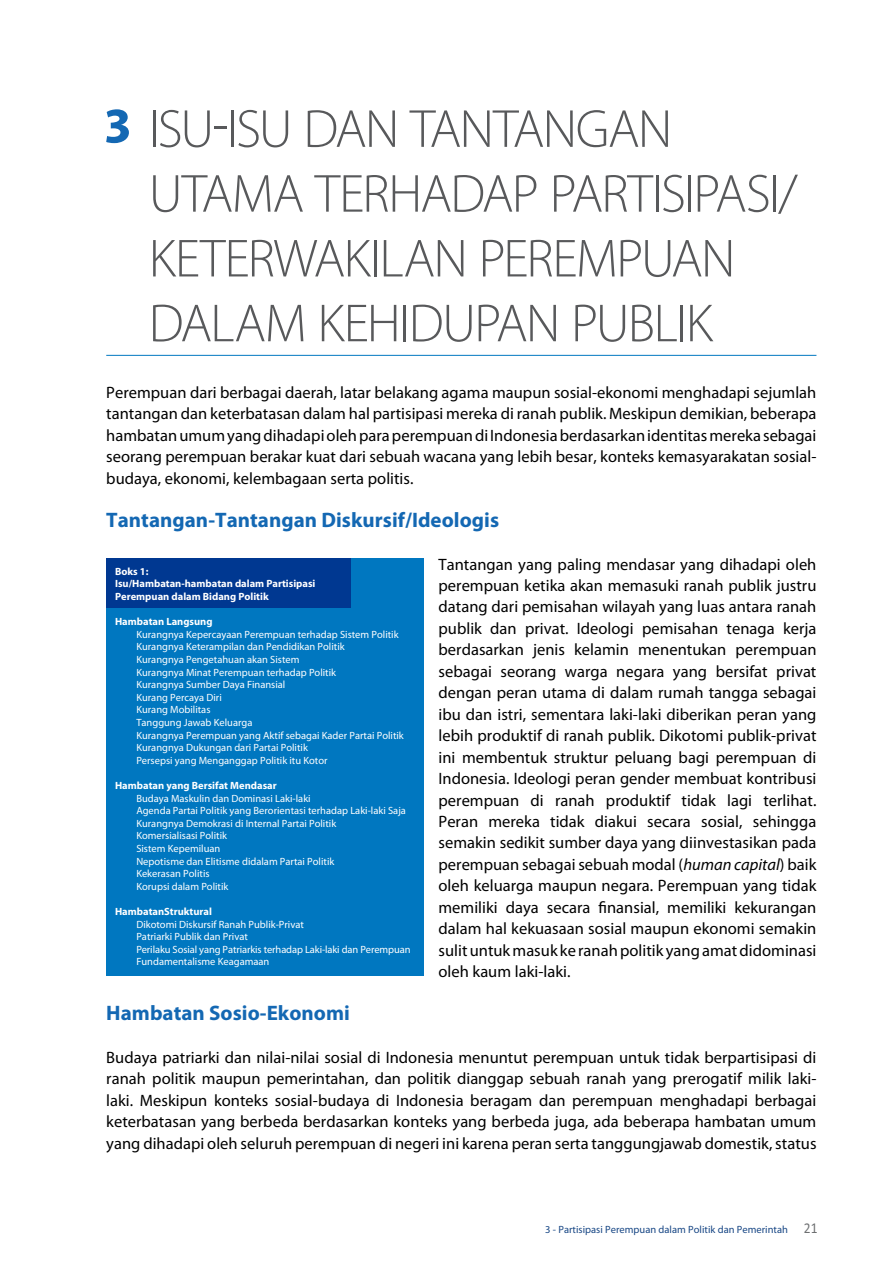
<style>
.page{position:relative;width:893px;height:1263px;background:#fff}
.page>*{position:absolute;margin:0;border:0;box-sizing:border-box;transform-origin:0 0}
.t1{font:300 54px/64.8px "Myriad Pro";letter-spacing:-.03em;color:#58595b}
.t2{font:700 54px "Myriad Pro";color:#1468b3}
.t3{font:700 21px "Myriad Pro";color:#1468b3}
.t4{font:16.5px/21.5px "Myriad Pro";color:#000;text-align:justify}
.t5{font:10.5px/12.6px "Myriad Pro";color:#fff}
.t6{font:700 10.5px/12.6px "Myriad Pro";color:#fff}
.t7{font:10.5px "Myriad Pro";color:#184785}
.s1{font-style:italic}
.s2{font-family:"Calibri";font-size:15px;color:#6d6f71}
</style>
<div class="page">
<hr style="left:106px;top:355px;width:710px;height:1px;background:#0077c0">
<div style="left:106px;top:558px;width:317px;height:418px;background:#0077c0"></div>
<div style="left:106px;top:558px;width:245px;height:49px;background:#003891"></div>
<h1 class="t2" style="left:103px;top:98px;width:32px">3</h1>
<h1 class="t1" style="left:149px;top:96px;width:650px">ISU-ISU DAN TANTANGAN<br>UTAMA TERHADAP PARTISIPASI/<br>KETERWAKILAN PEREMPUAN<br>DALAM KEHIDUPAN PUBLIK</h1>
<p class="t4" style="left:106px;top:383px;width:712px">Perempuan dari berbagai daerah, latar belakang agama maupun sosial-ekonomi menghadapi sejumlah tantangan dan keterbatasan dalam hal partisipasi mereka di ranah publik. Meskipun demikian, beberapa hambatan umum yang dihadapi oleh para perempuan di Indonesia berdasarkan identitas mereka sebagai seorang perempuan berakar kuat dari sebuah wacana yang lebih besar, konteks kemasyarakatan sosial&shy;budaya, ekonomi, kelembagaan serta politis.</p>
<p class="t3" style="left:106px;top:512px;width:394px">Tantangan-Tantangan Diskursif/Ideologis</p>
<p class="t4" style="left:438px;top:554px;width:379px">Tantangan yang paling mendasar yang dihadapi oleh perempuan ketika akan memasuki ranah publik justru datang dari pemisahan wilayah yang luas antara ranah publik dan privat. Ideologi pemisahan tenaga kerja berdasarkan jenis kelamin menentukan perempuan sebagai seorang warga negara yang bersifat privat dengan peran utama di dalam rumah tangga sebagai ibu dan istri, sementara laki-laki diberikan peran yang lebih produktif di ranah publik. Dikotomi publik-privat ini membentuk struktur peluang bagi perempuan di Indonesia. Ideologi peran gender membuat kontribusi perempuan di ranah produktif tidak lagi terlihat.<br>Peran mereka tidak diakui secara sosial, sehingga semakin sedikit sumber daya yang diinvestasikan pada perempuan sebagai sebuah modal (<span class="s1">human capital</span>) baik oleh keluarga maupun negara. Perempuan yang tidak memiliki daya secara finansial, memiliki kekurangan dalam hal kekuasaan sosial maupun ekonomi semakin sulit untuk masuk ke ranah politik yang amat didominasi oleh kaum laki-laki.</p>
<p class="t3" style="left:106px;top:1005px;width:245px">Hambatan Sosio-Ekonomi</p>
<p class="t4" style="left:106px;top:1048px;width:712px">Budaya patriarki dan nilai-nilai sosial di Indonesia menuntut perempuan untuk tidak berpartisipasi di ranah politik maupun pemerintahan, dan politik dianggap sebuah ranah yang prerogatif milik laki&shy;laki. Meskipun konteks sosial-budaya di Indonesia beragam dan perempuan menghadapi berbagai keterbatasan yang berbeda berdasarkan konteks yang berbeda juga, ada beberapa hambatan umum yang dihadapi oleh seluruh perempuan di negeri ini karena peran serta tanggungjawab domestik, status</p>
<p class="t6" style="left:115px;top:566px;width:202px">Boks 1:<br>Isu/Hambatan-hambatan dalam Partisipasi<br>Perempuan dalam Bidang Politik</p>
<p class="t6" style="left:115px;top:616px;width:99px">Hambatan Langsung</p>
<p class="t5" style="left:136px;top:629px;width:269px">Kurangnya Kepercayaan Perempuan terhadap Sistem Politik Kurangnya Keterampilan dan Pendidikan Politik<br>Kurangnya Pengetahuan akan Sistem<br>Kurangnya Minat Perempuan terhadap Politik<br>Kurangnya Sumber Daya Finansial<br>Kurang Percaya Diri<br>Kurang Mobilitas<br>Tanggung Jawab Keluarga<br>Kurangnya Perempuan yang Aktif sebagai Kader Partai Politik Kurangnya Dukungan dari Partai Politik<br>Persepsi yang Menganggap Politik itu Kotor</p>
<p class="t6" style="left:115px;top:780px;width:163px">Hambatan yang Bersifat Mendasar</p>
<p class="t5" style="left:136px;top:792px;width:271px">Budaya Maskulin dan Dominasi Laki-laki<br>Agenda Partai Politik yang Berorientasi terhadap Laki-laki Saja Kurangnya Demokrasi di Internal Partai Politik<br>Komersialisasi Politik<br>Sistem Kepemiluan<br>Nepotisme dan Elitisme didalam Partai Politik<br>Kekerasan Politis<br>Korupsi dalam Politik</p>
<p class="t6" style="left:115px;top:906px;width:98px">HambatanStruktural</p>
<p class="t5" style="left:136px;top:918px;width:276px">Dikotomi Diskursif Ranah Publik-Privat<br>Patriarki Publik dan Privat<br>Perilaku Sosial yang Patriarkis terhadap Laki-laki dan Perempuan Fundamentalisme Keagamaan</p>
<p class="t7" style="left:545px;top:1226px;width:274px">3 - Partisipasi Perempuan dalam Politik dan Pemerintah <span class="s2">21</span></p>
</div>
